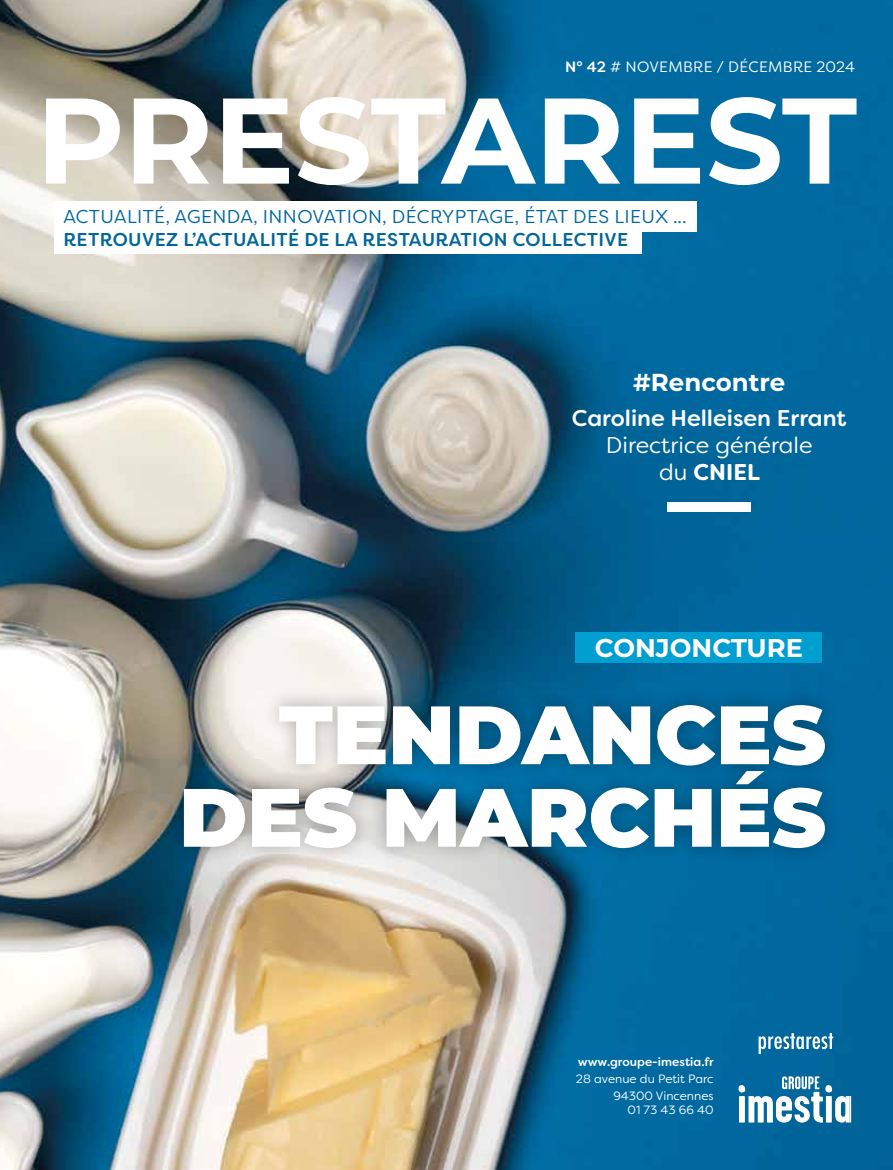
<style>
.page{position:relative;width:893px;height:1170px;background:#fff}
.page>*{position:absolute;margin:0;border:0;box-sizing:border-box;transform-origin:0 0}
.t1{font:700 121.5px "Montserrat";color:#fff}
.t2{font:900 82.5px/82.5px "Montserrat";color:#fff;text-align:right}
.t3{font:700 25.8px "Montserrat";color:#fff}
.t4{font:700 24.45px "Montserrat";color:#fff}
.t5{font:22.8px/27.3px "Filson Soft";color:#fff;text-align:center}
.t6{font:500 22.8px "Filson Soft";color:#fff}
.t7{font:18.6px "Filson Soft";letter-spacing:.02em;color:#00669b}
.t8{font:500 18.6px "Filson Soft";letter-spacing:.02em;color:#00669b}
.t9{font:15px "Filson Soft";letter-spacing:.02em;color:#fff}
.t10{font:12px/16.5px "Filson Soft";color:#fff;text-align:right}
.t11{font:500 12px "Filson Soft";color:#fff}
.s1{font-weight:500}
.s2{font-weight:700}
</style>
<div class="page">
<img style="left:0;top:0;width:893px;height:1169px">
<div style="left:54px;top:224px;width:587px;height:30px;background:#fff"></div>
<div style="left:54px;top:201px;width:642px;height:31px;background:#fff"></div>
<svg style="left:759px;top:1032px;width:74px;height:21px"></svg>
<svg style="left:738px;top:1076px;width:113px;height:46px"></svg>
<div style="left:165px;top:686px;width:678px;height:180px;background:#000;opacity:.3"></div>
<div style="left:575px;top:631px;width:246px;height:31px;background:#009ed1"></div>
<div style="left:667px;top:502px;width:84px;height:10px;background:#fff"></div>
<p class="t9" style="left:565px;top:57px;width:291px"><span class="s1">N° 42</span> # NOVEMBRE / DÉCEMBRE 2024</p>
<h1 class="t1" style="left:36px;top:53px;width:822px">PRESTAREST</h1>
<p class="t7" style="left:63px;top:205px;width:625px">ACTUALITÉ, AGENDA, INNOVATION, DÉCRYPTAGE, ÉTAT DES LIEUX ...</p>
<p class="t8" style="left:63px;top:227px;width:566px">RETROUVEZ L’ACTUALITÉ DE LA RESTAURATION COLLECTIVE</p>
<h3 class="t4" style="left:633px;top:365px;width:154px">#Rencontre</h3>
<p class="t6" style="left:572px;top:403px;width:276px">Caroline Helleisen Errant</p>
<p class="t5" style="left:606px;top:431px;width:208px">Directrice générale du <span class="s2">CNIEL</span></p>
<h3 class="t3" style="left:595px;top:628px;width:210px">CONJONCTURE</h3>
<h2 class="t2" style="left:179px;top:688px;width:648px">TENDANCES<br>DES MARCHÉS</h2>
<p class="t11" style="left:578px;top:1054px;width:137px">www.groupe-imestia.fr</p>
<p class="t10" style="left:576px;top:1070px;width:139px">28 avenue du Petit Parc<br>94300 Vincennes</p>
<p class="t10" style="left:628px;top:1101px;width:88px">01 73 43 66 40</p>
</div>
